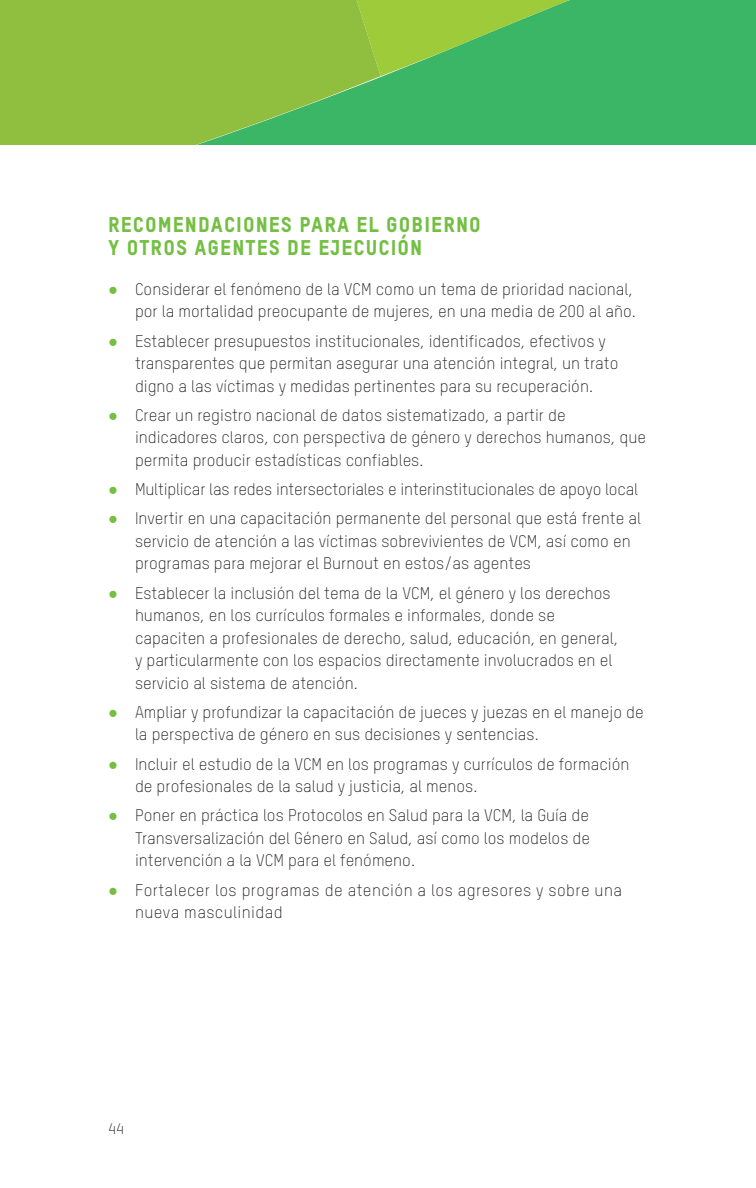
<style>
.page{position:relative;width:756px;height:1188px;background:#fff}
.page>*{position:absolute;margin:0;border:0;box-sizing:border-box;transform-origin:0 0}
.SUB_TITULO-GRANDE-NE{font:21px/22.5px "Oxfam TSTARPRO Headline";letter-spacing:.05em;color:#74bf43}
.t1{font:300 16.5px/22.5px "Oxfam TSTARPRO";color:#231f20}
.t2{font:300 16.5px/22.5px "Oxfam TSTARPRO";letter-spacing:.025em;color:#231f20}
.t3{font:300 15px "Oxfam TSTARPRO";color:#231f20}
.s1{font-family:"Helvetica";font-weight:400;color:#74bf43}
</style>
<div class="page">
<div style="left:381px;top:76px;width:375px;height:69px;background:#3bb667"></div>
<svg style="left:381px;top:0;width:375px;height:76px;background:#54bb5b"></svg>
<svg style="left:0;top:0;width:381px;height:145px;background:#87be43"></svg>
<p class="SUB_TITULO-GRANDE-NE" style="left:108px;top:212px;width:374px">RECOMENDACIONES PARA EL GOBIERNO<br>Y OTROS AGENTES DE EJECUCIÓN</p>
<p class="t1" style="left:108px;top:276px;width:530px;text-align:right"><span class="s1">●</span> Considerar el fenómeno de la VCM como un tema de prioridad nacional, por la mortalidad preocupante de mujeres, en una media de 200 al año.</p>
<p class="t1" style="left:135px;top:328px;width:485px;text-indent:-27px"><span class="s1">●</span> Establecer presupuestos institucionales, identificados, efectivos y transparentes que permitan asegurar una atención integral, un trato digno a las víctimas y medidas pertinentes para su recuperación.</p>
<p class="t1" style="left:135px;top:402px;width:513px;text-indent:-27px"><span class="s1">●</span> Crear un registro nacional de datos sistematizado, a partir de indicadores claros, con perspectiva de género y derechos humanos, que permita producir estadísticas confiables.</p>
<p class="t1" style="left:108px;top:477px;width:532px"><span class="s1">●</span> Multiplicar las redes intersectoriales e interinstitucionales de apoyo local</p>
<p class="t1" style="left:135px;top:506px;width:508px;text-indent:-27px"><span class="s1">●</span> Invertir en una capacitación permanente del personal que está frente al servicio de atención a las víctimas sobrevivientes de VCM, así como en programas para mejorar el Burnout en estos/as agentes</p>
<p class="t1" style="left:135px;top:580px;width:485px;text-indent:-27px"><span class="s1">●</span> Establecer la inclusión del tema de la VCM, el género y los derechos humanos, en los currículos formales e informales, donde se capaciten a profesionales de derecho, salud, educación, en general, y particularmente con los espacios directamente involucrados en el servicio al sistema de atención.</p>
<p class="t1" style="left:135px;top:699px;width:510px;text-indent:-27px"><span class="s1">●</span> Ampliar y profundizar la capacitación de jueces y juezas en el manejo de la perspectiva de género en sus decisiones y sentencias.</p>
<p class="t1" style="left:135px;top:751px;width:496px;text-indent:-27px"><span class="s1">●</span> Incluir el estudio de la VCM en los programas y currículos de formación de profesionales de la salud y justicia, al menos.</p>
<p class="t1" style="left:135px;top:803px;width:457px;text-align:justify;text-indent:-27px"><span class="s1">●</span> Poner en práctica los Protocolos en Salud para la VCM, la Guía de Transversalización del Género en Salud, así como los modelos de intervención a la VCM para el fenómeno.</p>
<p class="t2" style="left:135px;top:877px;width:489px;text-indent:-27px"><span class="s1">●</span> Fortalecer los programas de atención a los agresores y sobre una nueva masculinidad</p>
<p class="t3" style="left:108px;top:1118px;width:17px">44</p>
</div>
